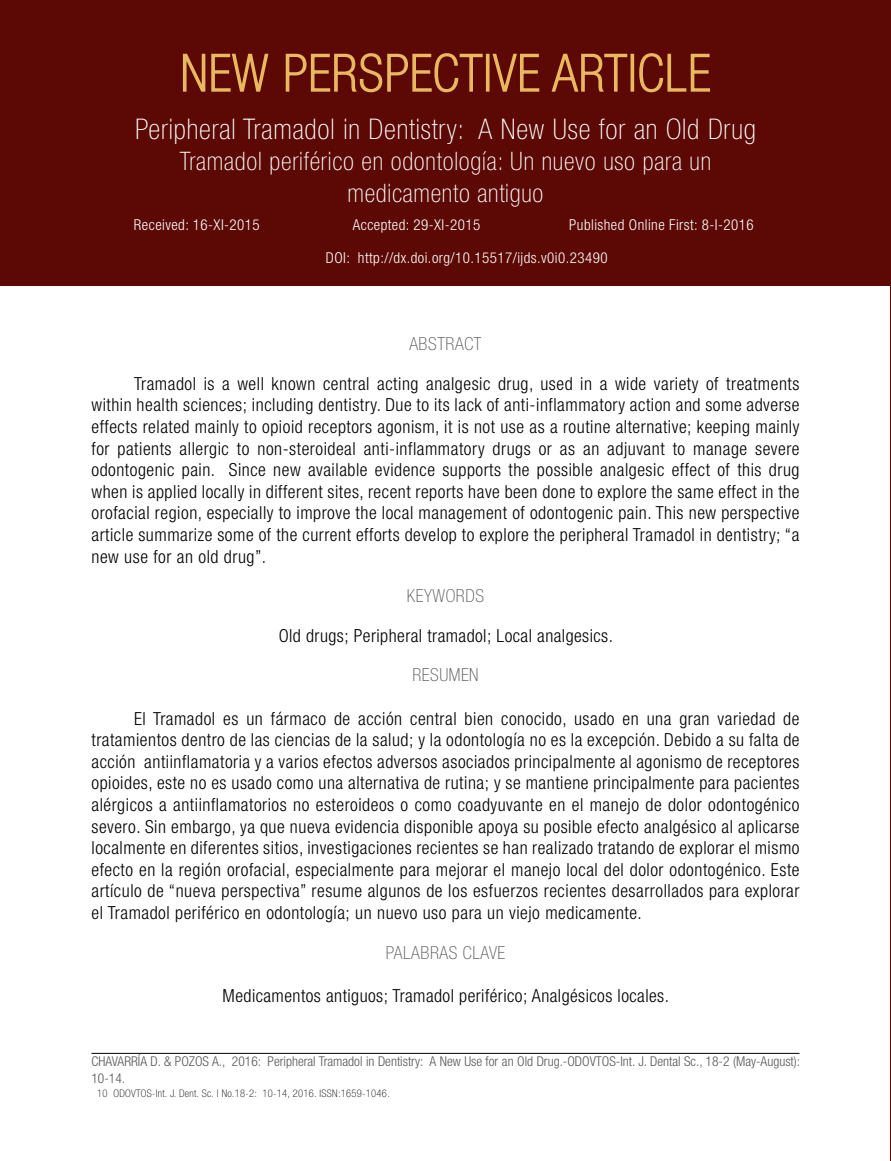
<style>
.page{position:relative;width:891px;height:1161px;background:#fff}
.page>*{position:absolute;margin:0;border:0;box-sizing:border-box;transform-origin:0 0}
.t1{font:100 condensed 51px "Helvetica Neue LT Std";letter-spacing:.03em;color:#e9b85f}
.t2{font:100 condensed 28.5px "Helvetica Neue LT Std";letter-spacing:.03em;color:#fff}
.t3{font:100 condensed 25.5px/31.5px "Helvetica Neue LT Std";letter-spacing:.03em;color:#fff;text-align:center}
.t4{font:300 condensed 18px/21.6px "Helvetica Neue LT Std";letter-spacing:.025em;color:#000;text-align:justify}
.t5{font:100 condensed 18px "Helvetica Neue LT Std";letter-spacing:.03em;color:#575756}
.t6{font:300 condensed 15px "Helvetica Neue LT Std";letter-spacing:.03em;color:#fff}
.t7{font:300 condensed 13.5px/16.2px "Helvetica Neue LT Std";color:#575756}
.t8{font:100 condensed 10.5px "Helvetica Neue LT Std";letter-spacing:.03em;color:#000}
</style>
<div class="page">
<div style="left:0;top:0;width:891px;height:286px;background:#5c0804"></div>
<hr style="left:91px;top:1053px;width:709px;height:1px;background:#000">
<svg style="left:182px;top:53px;width:87px;height:39px"></svg>
<svg style="left:285px;top:53px;width:198px;height:40px"></svg>
<div style="left:486px;top:54px;width:4px;height:38px;border:2px solid #e9b85f"></div>
<svg style="left:492px;top:53px;width:48px;height:39px"></svg>
<svg style="left:551px;top:53px;width:77px;height:39px"></svg>
<div style="left:631px;top:54px;width:3px;height:38px;border:2px solid #e9b85f"></div>
<svg style="left:639px;top:53px;width:72px;height:40px"></svg>
<h1 class="t1" style="left:181px;top:44px;width:531px">NEW PERSPECTIVE ARTICLE</h1>
<h2 class="t2" style="left:135px;top:113px;width:622px">Peripheral Tramadol in Dentistry: A New Use for an Old Drug</h2>
<h3 class="t3" style="left:180px;top:145px;width:533px">Tramadol periférico en odontología: Un nuevo uso para un medicamento antiguo</h3>
<p class="t6" style="left:134px;top:216px;width:127px">Received: 16-XI-2015</p>
<p class="t6" style="left:353px;top:216px;width:129px">Accepted: 29-XI-2015</p>
<p class="t6" style="left:569px;top:216px;width:186px">Published Online First: 8-I-2016</p>
<p class="t6" style="left:326px;top:249px;width:283px">DOI: http://dx.doi.org/10.15517/ijds.v0i0.23490</p>
<p class="t5" style="left:409px;top:334px;width:74px">ABSTRACT</p>
<p class="t4" style="left:91px;top:373px;width:710px;text-indent:43px">Tramadol is a well known central acting analgesic drug, used in a wide variety of treatments within health sciences; including dentistry. Due to its lack of anti-inflammatory action and some adverse effects related mainly to opioid receptors agonism, it is not use as a routine alternative; keeping mainly for patients allergic to non-steroideal anti-inflammatory drugs or as an adjuvant to manage severe odontogenic pain. Since new available evidence supports the possible analgesic effect of this drug when is applied locally in different sites, recent reports have been done to explore the same effect in the orofacial region, especially to improve the local management of odontogenic pain. This new perspective article summarize some of the current efforts develop to explore the peripheral Tramadol in dentistry; “a new use for an old drug”.</p>
<p class="t5" style="left:407px;top:586px;width:79px">KEYWORDS</p>
<p class="t4" style="left:279px;top:625px;width:336px">Old drugs; Peripheral tramadol; Local analgesics.</p>
<p class="t5" style="left:412px;top:665px;width:68px">RESUMEN</p>
<p class="t4" style="left:91px;top:707px;width:710px;text-indent:43px">El Tramadol es un fármaco de acción central bien conocido, usado en una gran variedad de tratamientos dentro de las ciencias de la salud; y la odontología no es la excepción. Debido a su falta de acción antiinflamatoria y a varios efectos adversos asociados principalmente al agonismo de receptores opioides, este no es usado como una alternativa de rutina; y se mantiene principalmente para pacientes alérgicos a antiinflamatorios no esteroideos o como coadyuvante en el manejo de dolor odontogénico severo. Sin embargo, ya que nueva evidencia disponible apoya su posible efecto analgésico al aplicarse localmente en diferentes sitios, investigaciones recientes se han realizado tratando de explorar el mismo efecto en la región orofacial, especialmente para mejorar el manejo local del dolor odontogénico. Este artículo de “nueva perspectiva” resume algunos de los esfuerzos recientes desarrollados para explorar el Tramadol periférico en odontología; un nuevo uso para un viejo medicamente.</p>
<p class="t5" style="left:386px;top:942px;width:121px">PALABRAS CLAVE</p>
<p class="t4" style="left:223px;top:985px;width:448px">Medicamentos antiguos; Tramadol periférico; Analgésicos locales.</p>
<p class="t7" style="left:91px;top:1053px;width:710px">CHAVARRÍA D. &amp; POZOS A., 2016: Peripheral Tramadol in Dentistry: A New Use for an Old Drug.-ODOVTOS-Int. J. Dental Sc., 18-2 (May-August):<br>10-14.</p>
<p class="t8" style="left:97px;top:1088px;width:294px">10 ODOVTOS-Int. J. Dent. Sc. | No.18-2: 10-14, 2016. ISSN:1659-1046.</p>
</div>
